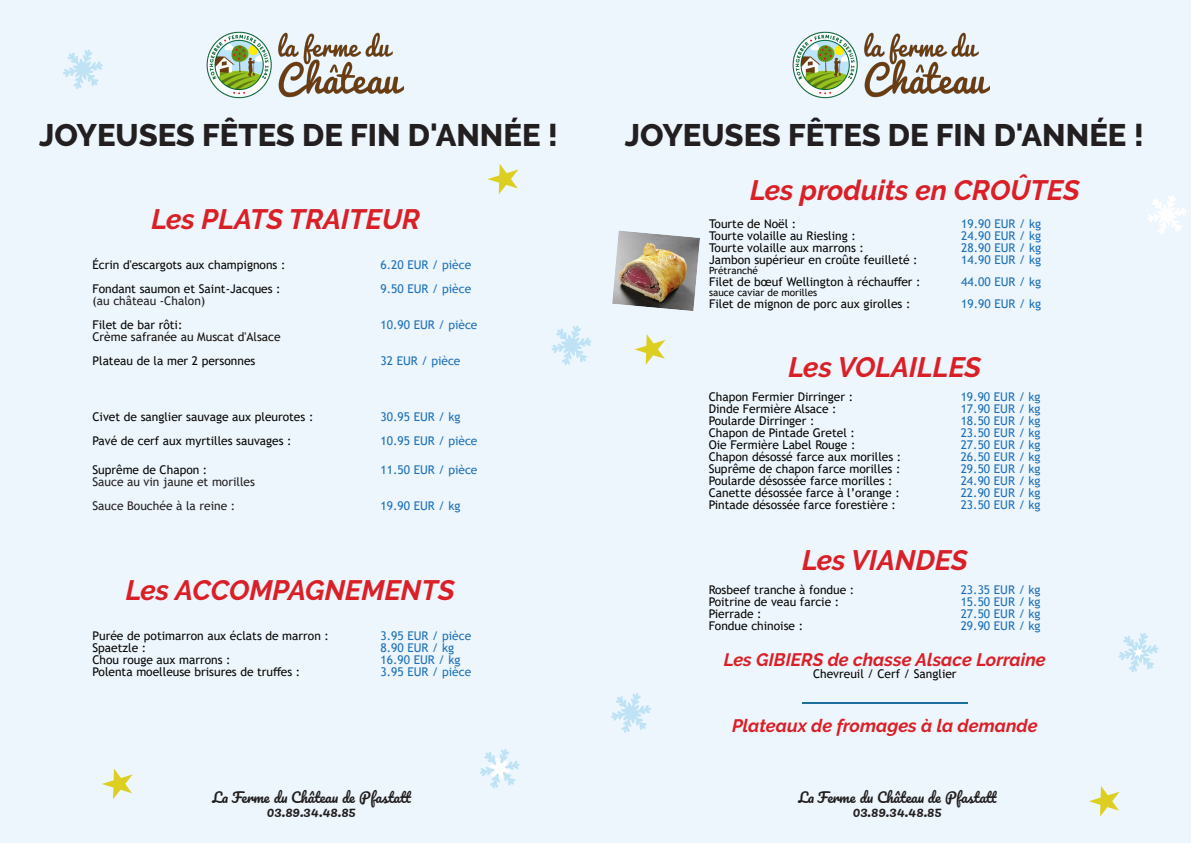
<style>
.page{position:relative;width:1191px;height:843px;background:#fff}
.page>*{position:absolute;margin:0;border:0;box-sizing:border-box;transform-origin:0 0}
.t1{font:800 31px "Raleway";color:#231f20}
.t2{font:italic 700 28px "Raleway";color:#da1f27}
.t3{font:italic 700 18px "Raleway";color:#da1f27}
.t4{font:14px/14px "Pacifico";color:#231f20;text-align:center}
.t5{font:12px "Trebuchet MS";color:#070504}
.t6{font:12px "Trebuchet MS";color:#1d70b8}
.t7{font:12px/24px "Trebuchet MS";color:#231f20}
.t8{font:12px "Trebuchet MS";color:#171210}
.t9{font:10px "Trebuchet MS";color:#070504}
</style>
<div class="page">
<div style="left:0;top:0;width:1191px;height:842px;background:#ecf6fc"></div>
<hr style="left:802px;top:701px;width:165px;height:2px;background:#1d6f9e">
<img style="left:792px;top:31px;width:197px;height:68px">
<svg style="left:611px;top:693px;width:40px;height:40px"></svg>
<svg style="left:1147px;top:195px;width:39px;height:40px"></svg>
<svg style="left:634px;top:334px;width:31px;height:30px"></svg>
<svg style="left:1089px;top:786px;width:31px;height:30px"></svg>
<img style="left:206px;top:31px;width:198px;height:68px">
<img style="left:612px;top:230px;width:88px;height:81px">
<svg style="left:1118px;top:633px;width:41px;height:39px"></svg>
<svg style="left:551px;top:325px;width:41px;height:40px"></svg>
<svg style="left:63px;top:49px;width:40px;height:40px"></svg>
<svg style="left:479px;top:749px;width:41px;height:40px"></svg>
<svg style="left:488px;top:164px;width:30px;height:30px"></svg>
<svg style="left:102px;top:768px;width:31px;height:30px"></svg>
<h1 class="t1" style="left:39px;top:117px;width:521px">JOYEUSES FÊTES DE FIN D'ANNÉE !</h1>
<h2 class="t2" style="left:151px;top:203px;width:270px">Les PLATS TRAITEUR</h2>
<p class="t5" style="left:92px;top:260px;width:195px">Écrin d'escargots aux champignons :</p>
<p class="t6" style="left:380px;top:260px;width:92px">6.20 EUR / pièce</p>
<p class="t5" style="left:92px;top:284px;width:190px">Fondant saumon et Saint-Jacques :</p>
<p class="t6" style="left:380px;top:284px;width:92px">9.50 EUR / pièce</p>
<p class="t7" style="left:92px;top:290px;width:114px">(au château -Chalon)</p>
<p class="t5" style="left:92px;top:320px;width:91px">Filet de bar rôti:</p>
<p class="t6" style="left:380px;top:320px;width:99px">10.90 EUR / pièce</p>
<p class="t8" style="left:92px;top:332px;width:190px">Crème safranée au Muscat d'Alsace</p>
<p class="t5" style="left:92px;top:356px;width:165px">Plateau de la mer 2 personnes</p>
<p class="t6" style="left:380px;top:356px;width:82px">32 EUR / pièce</p>
<p class="t5" style="left:92px;top:412px;width:222px">Civet de sanglier sauvage aux pleurotes :</p>
<p class="t6" style="left:380px;top:412px;width:81px">30.95 EUR / kg</p>
<p class="t5" style="left:92px;top:436px;width:201px">Pavé de cerf aux myrtilles sauvages :</p>
<p class="t6" style="left:380px;top:436px;width:99px">10.95 EUR / pièce</p>
<p class="t5" style="left:92px;top:465px;width:116px">Suprême de Chapon :</p>
<p class="t6" style="left:380px;top:465px;width:99px">11.50 EUR / pièce</p>
<p class="t7" style="left:92px;top:470px;width:164px">Sauce au vin jaune et morilles<br>Sauce Bouchée à la reine :</p>
<p class="t6" style="left:380px;top:501px;width:81px">19.90 EUR / kg</p>
<h2 class="t2" style="left:126px;top:573px;width:330px">Les ACCOMPAGNEMENTS</h2>
<p class="t5" style="left:92px;top:631px;width:238px">Purée de potimarron aux éclats de marron :</p>
<p class="t6" style="left:380px;top:631px;width:92px">3.95 EUR / pièce</p>
<p class="t5" style="left:92px;top:643px;width:55px">Spaetzle :</p>
<p class="t6" style="left:380px;top:643px;width:75px">8.90 EUR / kg</p>
<p class="t5" style="left:92px;top:655px;width:140px">Chou rouge aux marrons :</p>
<p class="t6" style="left:380px;top:655px;width:81px">16.90 EUR / kg</p>
<p class="t5" style="left:92px;top:667px;width:209px">Polenta moelleuse brisures de truffes :</p>
<p class="t6" style="left:380px;top:667px;width:92px">3.95 EUR / pièce</p>
<p class="t4" style="left:213px;top:791px;width:199px">La Ferme du Château de Pfastatt<br>03.89.34.48.85</p>
<h1 class="t1" style="left:625px;top:117px;width:521px">JOYEUSES FÊTES DE FIN D'ANNÉE !</h1>
<h2 class="t2" style="left:750px;top:173px;width:331px">Les produits en CROÛTES</h2>
<p class="t5" style="left:709px;top:219px;width:89px">Tourte de Noël :</p>
<p class="t6" style="left:961px;top:219px;width:81px">19.90 EUR / kg</p>
<p class="t5" style="left:709px;top:231px;width:148px">Tourte volaille au Riesling :</p>
<p class="t6" style="left:961px;top:231px;width:81px">24.90 EUR / kg</p>
<p class="t5" style="left:709px;top:243px;width:156px">Tourte volaille aux marrons :</p>
<p class="t6" style="left:961px;top:243px;width:81px">28.90 EUR / kg</p>
<p class="t5" style="left:709px;top:255px;width:210px">Jambon supérieur en croûte feuilleté :</p>
<p class="t6" style="left:961px;top:255px;width:81px">14.90 EUR / kg</p>
<p class="t9" style="left:709px;top:266px;width:50px">Prétranché</p>
<p class="t5" style="left:709px;top:277px;width:213px">Filet de bœuf Wellington à réchauffer :</p>
<p class="t6" style="left:961px;top:277px;width:81px">44.00 EUR / kg</p>
<p class="t9" style="left:709px;top:288px;width:110px">sauce caviar de morilles</p>
<p class="t5" style="left:709px;top:299px;width:203px">Filet de mignon de porc aux girolles :</p>
<p class="t6" style="left:961px;top:299px;width:81px">19.90 EUR / kg</p>
<h2 class="t2" style="left:789px;top:350px;width:194px">Les VOLAILLES</h2>
<p class="t5" style="left:709px;top:391px;width:146px">Chapon Fermier Dirringer :</p>
<p class="t6" style="left:961px;top:391px;width:81px">19.90 EUR / kg</p>
<p class="t5" style="left:709px;top:403px;width:130px">Dinde Fermière Alsace :</p>
<p class="t6" style="left:961px;top:403px;width:81px">17.90 EUR / kg</p>
<p class="t5" style="left:709px;top:415px;width:107px">Poularde Dirringer :</p>
<p class="t6" style="left:961px;top:415px;width:81px">18.50 EUR / kg</p>
<p class="t5" style="left:709px;top:427px;width:148px">Chapon de Pintade Gretel :</p>
<p class="t6" style="left:961px;top:427px;width:81px">23.50 EUR / kg</p>
<p class="t5" style="left:709px;top:439px;width:148px">Oie Fermière Label Rouge :</p>
<p class="t6" style="left:961px;top:439px;width:81px">27.50 EUR / kg</p>
<p class="t5" style="left:709px;top:451px;width:194px">Chapon désossé farce aux morilles :</p>
<p class="t6" style="left:961px;top:451px;width:81px">26.50 EUR / kg</p>
<p class="t5" style="left:709px;top:463px;width:193px">Suprême de chapon farce morilles :</p>
<p class="t6" style="left:961px;top:463px;width:81px">29.50 EUR / kg</p>
<p class="t5" style="left:709px;top:475px;width:185px">Poularde désossée farce morilles :</p>
<p class="t6" style="left:961px;top:475px;width:81px">24.90 EUR / kg</p>
<p class="t5" style="left:709px;top:487px;width:193px">Canette désossée farce à l’orange :</p>
<p class="t6" style="left:961px;top:487px;width:81px">22.90 EUR / kg</p>
<p class="t5" style="left:709px;top:499px;width:189px">Pintade désossée farce forestière :</p>
<p class="t6" style="left:961px;top:499px;width:81px">23.50 EUR / kg</p>
<h2 class="t2" style="left:802px;top:543px;width:167px">Les VIANDES</h2>
<p class="t5" style="left:709px;top:585px;width:147px">Rosbeef tranche à fondue :</p>
<p class="t6" style="left:961px;top:585px;width:81px">23.35 EUR / kg</p>
<p class="t5" style="left:709px;top:597px;width:132px">Poitrine de veau farcie :</p>
<p class="t6" style="left:961px;top:597px;width:81px">15.50 EUR / kg</p>
<p class="t5" style="left:709px;top:609px;width:54px">Pierrade :</p>
<p class="t6" style="left:961px;top:609px;width:81px">27.50 EUR / kg</p>
<p class="t5" style="left:709px;top:621px;width:96px">Fondue chinoise :</p>
<p class="t6" style="left:961px;top:621px;width:81px">29.90 EUR / kg</p>
<h3 class="t3" style="left:724px;top:649px;width:323px">Les GIBIERS de chasse Alsace Lorraine</h3>
<p class="t5" style="left:813px;top:669px;width:145px">Chevreuil / Cerf / Sanglier</p>
<h3 class="t3" style="left:732px;top:715px;width:307px">Plateaux de fromages à la demande</h3>
<p class="t4" style="left:798px;top:791px;width:199px">La Ferme du Château de Pfastatt<br>03.89.34.48.85</p>
</div>
